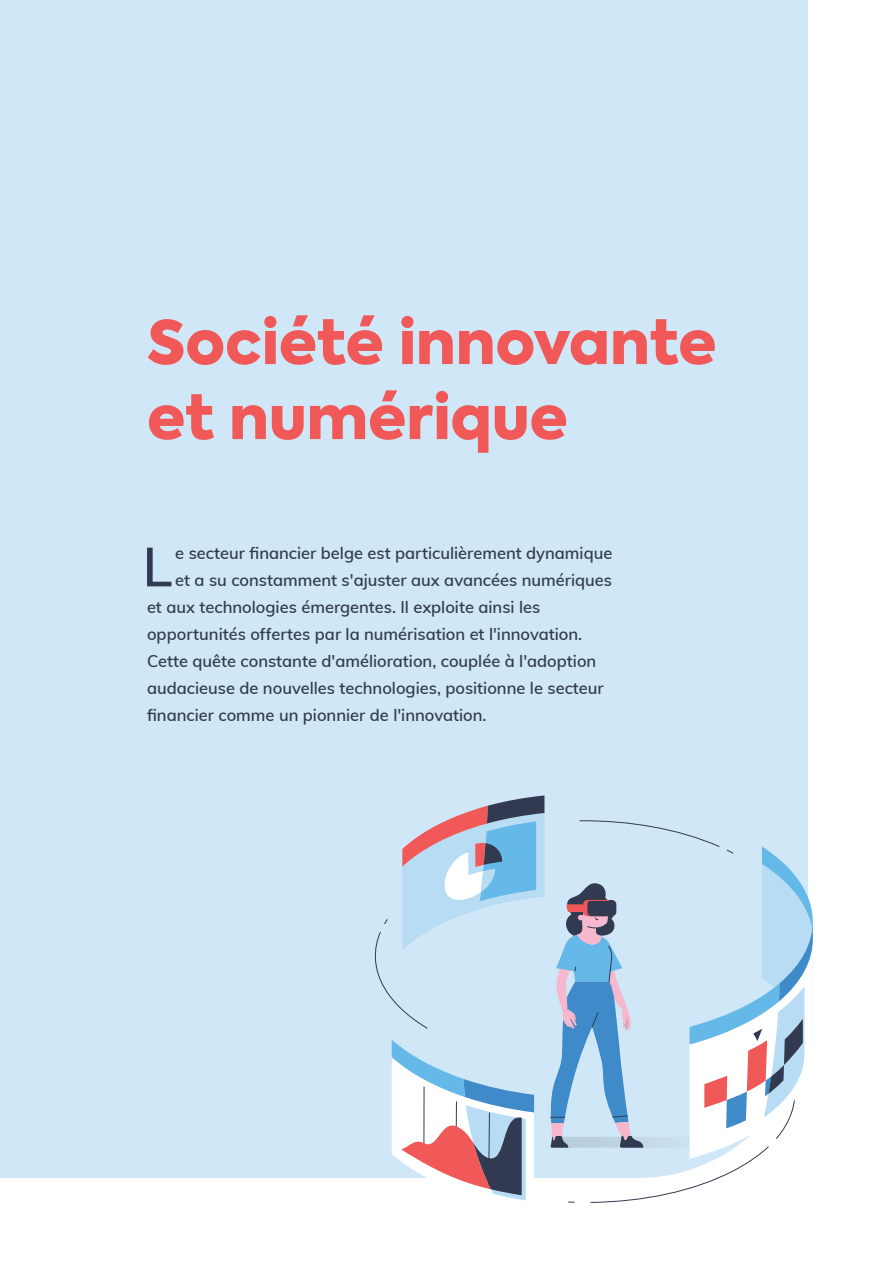
<style>
.page{position:relative;width:893px;height:1263px;background:#fff}
.page>*{position:absolute;margin:0;border:0;box-sizing:border-box;transform-origin:0 0}
.Body{font:900 60px/75px "Axiforma";color:#f05957}
.t1{font:600 54.45px "Muli";color:#313a50}
.t2{font:600 16.5px "Muli";color:#313a50}
</style>
<div class="page">
<div style="left:0;top:0;width:808px;height:1178px;background:#d0e7f7"></div>
<svg style="left:366px;top:795px;width:447px;height:408px"></svg>
<p class="Body" style="left:147px;top:306px;width:571px">Société innovante et numérique</p>
<p class="t1" style="left:143px;top:527px;width:32px">L</p>
<p class="t2" style="left:175px;top:541px;width:439px">e secteur financier belge est particulièrement dynamique</p>
<p class="t2" style="left:175px;top:568px;width:438px">et a su constamment s'ajuster aux avancées numériques</p>
<p class="t2" style="left:147px;top:595px;width:395px">et aux technologies émergentes. Il exploite ainsi les</p>
<p class="t2" style="left:147px;top:622px;width:437px">opportunités offertes par la numérisation et l'innovation.</p>
<p class="t2" style="left:147px;top:649px;width:451px">Cette quête constante d'amélioration, couplée à l'adoption</p>
<p class="t2" style="left:147px;top:676px;width:458px">audacieuse de nouvelles technologies, positionne le secteur</p>
<p class="t2" style="left:147px;top:703px;width:341px">financier comme un pionnier de l'innovation.</p>
</div>
